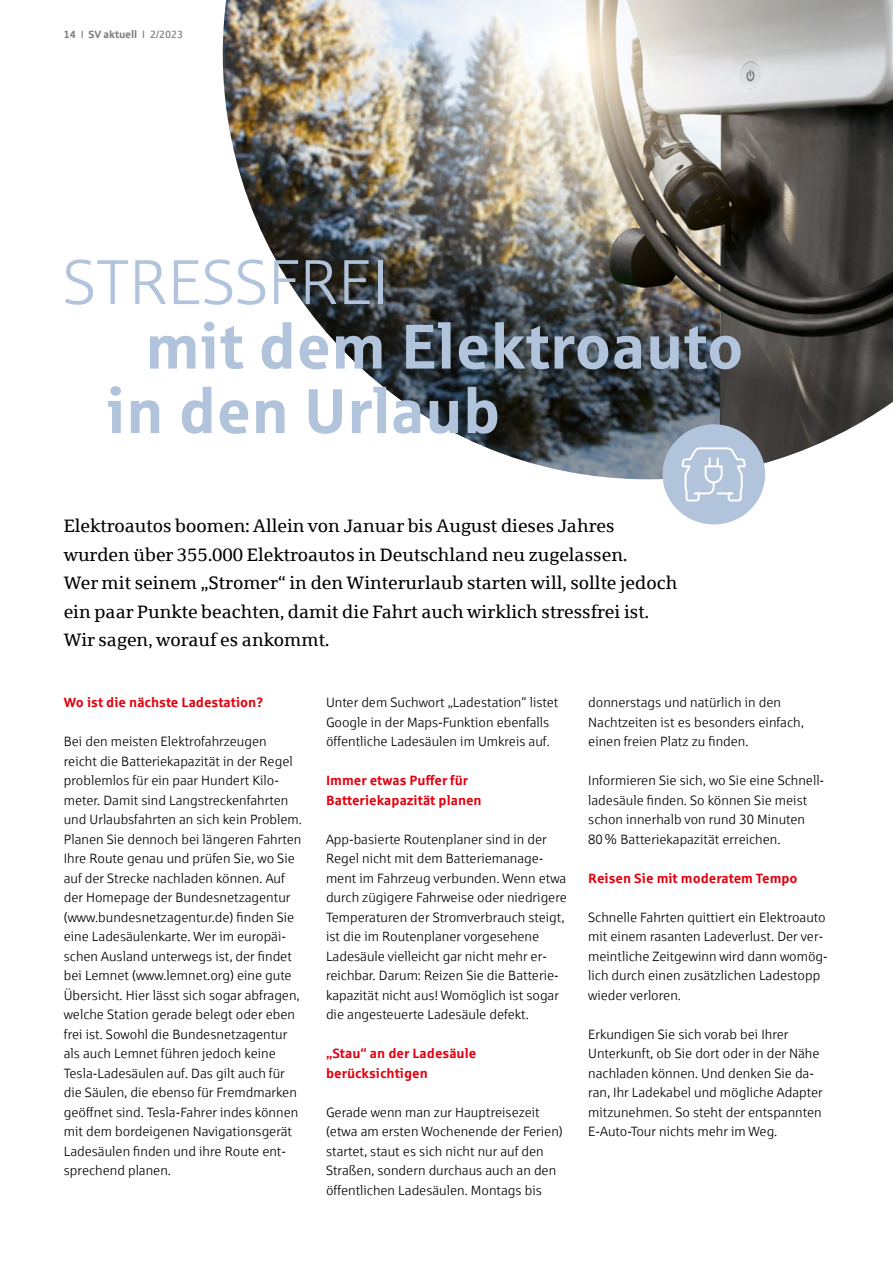
<style>
.page{position:relative;width:893px;height:1263px;background:#fff}
.page>*{position:absolute;margin:0;border:0;box-sizing:border-box;transform-origin:0 0}
.t1{font:700 63px/64.5px "Sparkasse Rg";color:#b1c4dc}
.t2{font:63px "Sparkasse Lt";color:#b1c4dc}
.t3{font:18px/28.5px "Sparkasse Serif";color:#000}
.t4{font:13.5px/19.5px "Sparkasse Lt";color:#000}
.t5{font:700 13.5px/19.5px "Sparkasse Rg";color:#e3000f}
.t6{font:700 10.5px "Sparkasse Rg";color:#7b7b7a}
.s1{font-weight:400}
</style>
<div class="page">
<img style="left:223px;top:0;width:670px;height:479px">
<div style="left:662px;top:424px;width:103px;height:100px;background:#b1c4dc;border-radius:50%"></div>
<svg style="left:681px;top:447px;width:65px;height:55px"></svg>
<p class="t6" style="left:64px;top:27px;width:121px">14 <span class="s1">I</span> SV aktuell <span class="s1">I 2/2023</span></p>
<h1 class="t2" style="left:63px;top:245px;width:327px">STRESSFREI</h1>
<h1 class="t1" style="left:107px;top:312px;width:639px;text-indent:39px">mit dem Elektroauto in den Urlaub</h1>
<p class="t3" style="left:64px;top:511px;width:615px">Elektroautos boomen: Allein von Januar bis August dieses Jahres wurden über 355.000 Elektroautos in Deutschland neu zugelassen.<br>Wer mit seinem „Stromer“ in den Winterurlaub starten will, sollte jedoch ein paar Punkte beachten, damit die Fahrt auch wirklich stressfrei ist.<br>Wir sagen, worauf es ankommt.</p>
<p class="t5" style="left:64px;top:692px;width:201px">Wo ist die nächste Ladestation?</p>
<p class="t4" style="left:64px;top:732px;width:240px">Bei den meisten Elektrofahrzeugen reicht die Batteriekapazität in der Regel problemlos für ein paar Hundert Kilo&shy;meter. Damit sind Langstreckenfahrten und Urlaubsfahrten an sich kein Problem.<br>Planen Sie dennoch bei längeren Fahrten Ihre Route genau und prüfen Sie, wo Sie auf der Strecke nachladen können. Auf der Homepage der Bundesnetzagentur (www.bundesnetzagentur.de) finden Sie eine Ladesäulenkarte. Wer im europäi&shy;schen Ausland unterwegs ist, der findet bei Lemnet (www.lemnet.org) eine gute Übersicht. Hier lässt sich sogar abfragen, welche Station gerade belegt oder eben frei ist. Sowohl die Bundesnetzagentur als auch Lemnet führen jedoch keine Tesla-Ladesäulen auf. Das gilt auch für die Säulen, die ebenso für Fremdmarken geöffnet sind. Tesla-Fahrer indes können mit dem bordeigenen Navigationsgerät Ladesäulen finden und ihre Route ent&shy;sprechend planen.</p>
<p class="t4" style="left:326px;top:692px;width:234px">Unter dem Suchwort „Ladestation“ listet<br>Google in der Maps-Funktion ebenfalls öffentliche Ladesäulen im Umkreis auf.</p>
<p class="t5" style="left:326px;top:770px;width:157px">Immer etwas Puffer für<br>Batteriekapazität planen</p>
<p class="t4" style="left:326px;top:829px;width:242px">App-basierte Routenplaner sind in der Regel nicht mit dem Batteriemanage&shy;ment im Fahrzeug verbunden. Wenn etwa durch zügigere Fahrweise oder niedrigere Temperaturen der Stromverbrauch steigt, ist die im Routenplaner vorgesehene Ladesäule vielleicht gar nicht mehr er&shy;reichbar. Darum: Reizen Sie die Batterie&shy;kapazität nicht aus! Womöglich ist sogar die angesteuerte Ladesäule defekt.</p>
<p class="t5" style="left:326px;top:1043px;width:152px">„Stau“ an der Ladesäule berücksichtigen</p>
<p class="t4" style="left:326px;top:1102px;width:238px">Gerade wenn man zur Hauptreisezeit (etwa am ersten Wochenende der Ferien) startet, staut es sich nicht nur auf den Straßen, sondern durchaus auch an den öffentlichen Ladesäulen. Montags bis</p>
<p class="t4" style="left:588px;top:692px;width:217px">donnerstags und natürlich in den<br>Nachtzeiten ist es besonders einfach, einen freien Platz zu finden.</p>
<p class="t4" style="left:588px;top:770px;width:237px">Informieren Sie sich, wo Sie eine Schnell&shy;ladesäule finden. So können Sie meist schon innerhalb von rund 30 Minuten 80% Batteriekapazität erreichen.</p>
<p class="t5" style="left:588px;top:868px;width:211px">Reisen Sie mit moderatem Tempo</p>
<p class="t4" style="left:588px;top:907px;width:241px">Schnelle Fahrten quittiert ein Elektroauto mit einem rasanten Ladeverlust. Der ver&shy;meintliche Zeitgewinn wird dann womög&shy;lich durch einen zusätzlichen Ladestopp wieder verloren.</p>
<p class="t4" style="left:588px;top:1024px;width:236px">Erkundigen Sie sich vorab bei Ihrer Unterkunft, ob Sie dort oder in der Nähe nachladen können. Und denken Sie da&shy;ran, Ihr Ladekabel und mögliche Adapter mitzunehmen. So steht der entspannten E-Auto-Tour nichts mehr im Weg.</p>
</div>
